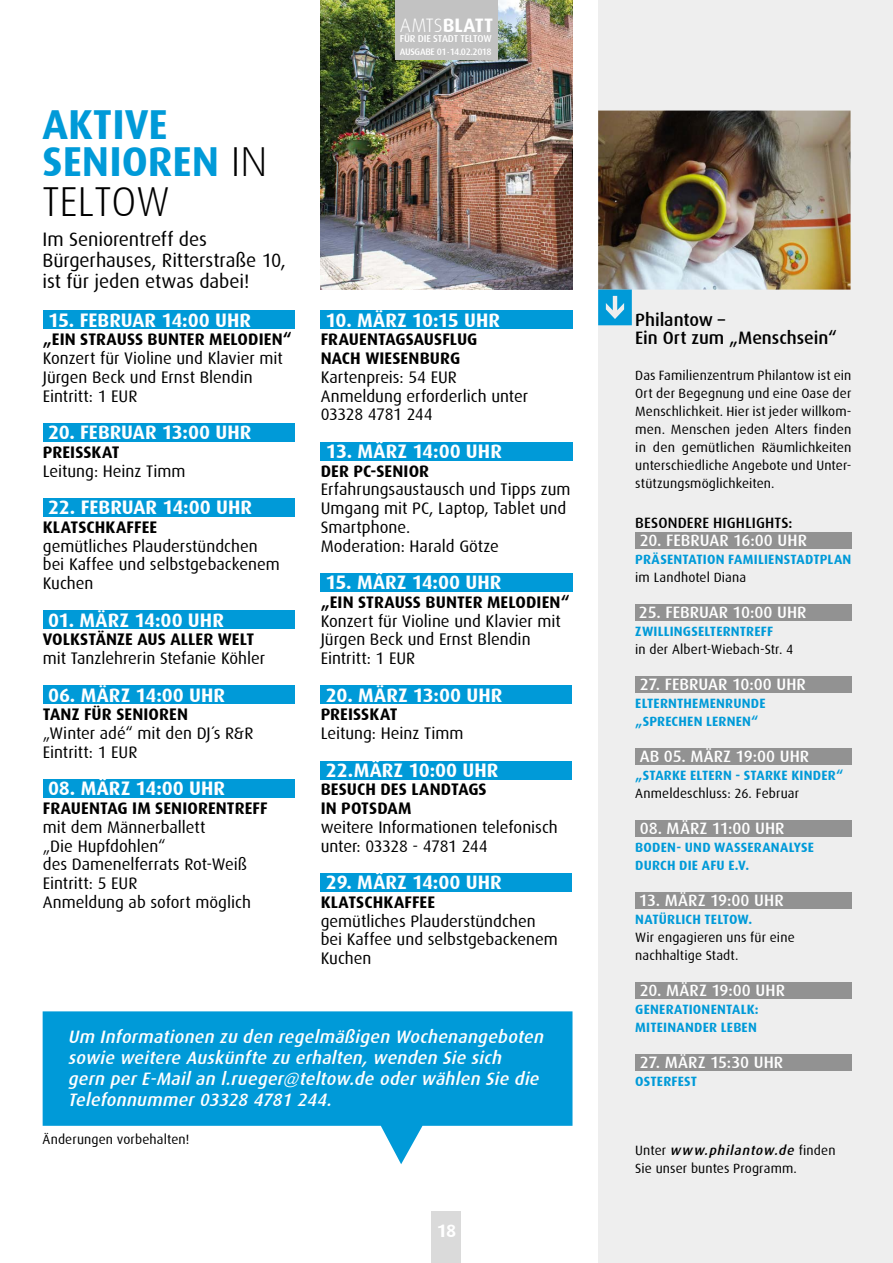
<style>
.page{position:relative;width:893px;height:1263px;background:#fff}
.page>*{position:absolute;margin:0;border:0;box-sizing:border-box;transform-origin:0 0}
.t1{font:700 41.85px/38.8px "Dax";color:#009ad8}
.t2{font:700 19.5px "Dax";letter-spacing:.005em;color:#fff}
.t3{font:19.5px/21px "Dax";letter-spacing:-.005em;color:#000}
.t4{font:italic 500 18px/21px "Dax";color:#fff}
.t5{font:500 18px/18px "Dax";color:#000}
.t6{font:700 18px "Dax";color:#fff}
.t7{font:16.8px/18.8px "Dax";color:#000}
.t8{font:700 16.8px/18.8px "Dax";letter-spacing:.005em;color:#000}
.t9{font:500 16.5px "Dax";letter-spacing:.005em;color:#fff}
.t10{font:500 15px "Dax";letter-spacing:.01em;color:#000}
.t11{font:13.5px/18px "Dax";letter-spacing:.01em;color:#000}
.t12{font:700 13.5px/18px "Dax";letter-spacing:.015em;color:#009ad8}
.t13{font:500 10.05px "Dax";letter-spacing:-.02em;color:#fff}
.t14{font:500 9.45px "Dax";letter-spacing:-.03em;color:#fff}
.s1{font-weight:300;color:#000}
.s2{font-weight:300}
.s3{font-weight:700}
.s4{font-weight:500;font-style:italic}
</style>
<div class="page">
<div style="left:598px;top:0;width:295px;height:1263px;background:#eee"></div>
<div style="left:43px;top:685px;width:252px;height:18px;background:#009ad8"></div>
<div style="left:43px;top:779px;width:252px;height:19px;background:#009ad8"></div>
<img style="left:320px;top:0;width:253px;height:290px">
<div style="left:43px;top:311px;width:252px;height:18px;background:#009ad8"></div>
<div style="left:320px;top:442px;width:253px;height:18px;background:#009ad8"></div>
<div style="left:320px;top:310px;width:253px;height:18px;background:#009ad8"></div>
<div style="left:320px;top:573px;width:253px;height:18px;background:#009ad8"></div>
<div style="left:43px;top:423px;width:252px;height:18px;background:#009ad8"></div>
<div style="left:43px;top:498px;width:252px;height:19px;background:#009ad8"></div>
<div style="left:321px;top:686px;width:251px;height:18px;background:#009ad8"></div>
<div style="left:321px;top:761px;width:251px;height:18px;background:#009ad8"></div>
<div style="left:321px;top:873px;width:251px;height:19px;background:#009ad8"></div>
<div style="left:43px;top:610px;width:252px;height:18px;background:#009ad8"></div>
<img style="left:598px;top:111px;width:252px;height:179px">
<div style="left:635px;top:532px;width:216px;height:17px;background:#929292"></div>
<div style="left:635px;top:676px;width:216px;height:16px;background:#929292"></div>
<div style="left:635px;top:748px;width:216px;height:16px;background:#929292"></div>
<div style="left:635px;top:604px;width:216px;height:17px;background:#929292"></div>
<div style="left:635px;top:820px;width:216px;height:17px;background:#929292"></div>
<div style="left:635px;top:892px;width:216px;height:17px;background:#929292"></div>
<div style="left:635px;top:982px;width:216px;height:16px;background:#929292"></div>
<div style="left:635px;top:1054px;width:216px;height:17px;background:#929292"></div>
<svg style="left:598px;top:290px;width:34px;height:35px"></svg>
<div style="left:432px;top:1212px;width:29px;height:51px;background:#dadada"></div>
<div style="left:395px;top:0;width:102px;height:59px;background:#c2c2c2"></div>
<svg style="left:43px;top:1011px;width:529px;height:153px;fill:#009ad8"></svg>
<h1 class="t1" style="left:43px;top:105px;width:226px">AKTIVE<br>SENIOREN <span class="s1">IN<br>TELTOW</span></h1>
<p class="t3" style="left:43px;top:229px;width:245px">Im Seniorentreff des<br>Bürgerhauses, Ritterstraße 10, ist für jeden etwas dabei!</p>
<p class="t2" style="left:48px;top:309px;width:204px">15. FEBRUAR 14:00 UHR</p>
<p class="t8" style="left:43px;top:330px;width:250px">„EIN STRAUSS BUNTER MELODIEN“</p>
<p class="t7" style="left:43px;top:349px;width:242px">Konzert für Violine und Klavier mit<br>Jürgen Beck und Ernst Blendin<br>Eintritt: 1 EUR</p>
<p class="t2" style="left:48px;top:421px;width:205px">20. FEBRUAR 13:00 UHR</p>
<p class="t8" style="left:43px;top:443px;width:78px">PREISSKAT</p>
<p class="t7" style="left:43px;top:461px;width:144px">Leitung: Heinz Timm</p>
<p class="t2" style="left:48px;top:496px;width:205px">22. FEBRUAR 14:00 UHR</p>
<p class="t8" style="left:43px;top:518px;width:116px">KLATSCHKAFFEE</p>
<p class="t7" style="left:43px;top:536px;width:238px">gemütliches Plauderstündchen bei Kaffee und selbstgebackenem<br>Kuchen</p>
<p class="t2" style="left:48px;top:609px;width:177px">01. MÄRZ 14:00 UHR</p>
<p class="t8" style="left:43px;top:630px;width:213px">VOLKSTÄNZE AUS ALLER WELT</p>
<p class="t7" style="left:43px;top:649px;width:224px">mit Tanzlehrerin Stefanie Köhler</p>
<p class="t2" style="left:48px;top:684px;width:179px">06. MÄRZ 14:00 UHR</p>
<p class="t8" style="left:43px;top:705px;width:147px">TANZ FÜR SENIOREN</p>
<p class="t7" style="left:43px;top:724px;width:212px">„Winter adé“ mit den DJ´s R&amp;R<br>Eintritt: 1 EUR</p>
<p class="t2" style="left:48px;top:777px;width:179px">08. MÄRZ 14:00 UHR</p>
<p class="t8" style="left:43px;top:799px;width:226px">FRAUENTAG IM SENIORENTREFF</p>
<p class="t7" style="left:43px;top:818px;width:210px">mit dem Männerballett<br>„Die Hupfdohlen“<br>des Damenelferrats Rot-Weiß<br>Eintritt: 5 EUR<br>Anmeldung ab sofort möglich</p>
<p class="t2" style="left:400px;top:14px;width:95px"><span class="s2">AMTS</span>BLATT</p>
<p class="t13" style="left:400px;top:33px;width:93px">FÜR DIE STADT TELTOW</p>
<p class="t14" style="left:400px;top:46px;width:93px">AUSGABE 01 <span class="s3">˙</span>14.02.2018</p>
<p class="t2" style="left:325px;top:309px;width:176px">10. MÄRZ 10:15 UHR</p>
<p class="t8" style="left:321px;top:330px;width:158px">FRAUENTAGSAUSFLUG<br>NACH WIESENBURG</p>
<p class="t7" style="left:321px;top:368px;width:209px">Kartenpreis: 54 EUR<br>Anmeldung erforderlich unter<br>03328 4781 244</p>
<p class="t2" style="left:326px;top:440px;width:177px">13. MÄRZ 14:00 UHR</p>
<p class="t8" style="left:321px;top:461px;width:110px">DER PC-SENIOR</p>
<p class="t7" style="left:321px;top:480px;width:251px">Erfahrungsaustausch und Tipps zum<br>Umgang mit PC, Laptop, Tablet und<br>Smartphone.<br>Moderation: Harald Götze</p>
<p class="t2" style="left:325px;top:571px;width:178px">15. MÄRZ 14:00 UHR</p>
<p class="t8" style="left:321px;top:593px;width:250px">„EIN STRAUSS BUNTER MELODIEN“</p>
<p class="t7" style="left:321px;top:611px;width:242px">Konzert für Violine und Klavier mit<br>Jürgen Beck und Ernst Blendin<br>Eintritt: 1 EUR</p>
<p class="t2" style="left:326px;top:684px;width:178px">20. MÄRZ 13:00 UHR</p>
<p class="t8" style="left:321px;top:705px;width:78px">PREISSKAT</p>
<p class="t7" style="left:321px;top:724px;width:144px">Leitung: Heinz Timm</p>
<p class="t2" style="left:326px;top:759px;width:174px">22.MÄRZ 10:00 UHR</p>
<p class="t8" style="left:321px;top:780px;width:168px">BESUCH DES LANDTAGS<br>IN POTSDAM</p>
<p class="t7" style="left:321px;top:818px;width:239px">weitere Informationen telefonisch unter: 03328 - 4781 244</p>
<p class="t2" style="left:326px;top:871px;width:177px">29. MÄRZ 14:00 UHR</p>
<p class="t8" style="left:321px;top:893px;width:116px">KLATSCHKAFFEE</p>
<p class="t7" style="left:321px;top:911px;width:238px">gemütliches Plauderstündchen bei Kaffee und selbstgebackenem<br>Kuchen</p>
<p class="t4" style="left:68px;top:1027px;width:481px">Um Informationen zu den regelmäßigen Wochenangeboten sowie weitere Auskünfte zu erhalten, wenden Sie sich gern per E-Mail an l.rueger@teltow.de oder wählen Sie die Telefonnummer 03328 4781 244.</p>
<p class="t11" style="left:43px;top:1130px;width:148px">Änderungen vorbehalten!</p>
<p class="t6" style="left:437px;top:1220px;width:21px">18</p>
<p class="t5" style="left:635px;top:310px;width:203px">Philantow –<br>Ein Ort zum „Menschsein“</p>
<p class="t11" style="left:635px;top:366px;width:218px;text-align:justify">Das Familienzentrum Philantow ist ein Ort der Begegnung und eine Oase der Menschlichkeit. Hier ist jeder willkom&shy;men. Menschen jeden Alters finden in den gemütlichen Räumlichkeiten unterschiedliche Angebote und Unter&shy;stützungsmöglichkeiten.</p>
<p class="t10" style="left:635px;top:514px;width:159px">BESONDERE HIGHLIGHTS:</p>
<p class="t9" style="left:640px;top:531px;width:169px">20. FEBRUAR 16:00 UHR</p>
<p class="t12" style="left:635px;top:550px;width:218px">PRÄSENTATION FAMILIENSTADTPLAN</p>
<p class="t11" style="left:635px;top:568px;width:112px">im Landhotel Diana</p>
<p class="t9" style="left:639px;top:603px;width:169px">25. FEBRUAR 10:00 UHR</p>
<p class="t12" style="left:635px;top:622px;width:139px">ZWILLINGSELTERNTREFF</p>
<p class="t11" style="left:635px;top:640px;width:160px">in der Albert-Wiebach-Str. 4</p>
<p class="t9" style="left:640px;top:675px;width:168px">27. FEBRUAR 10:00 UHR</p>
<p class="t12" style="left:635px;top:694px;width:132px">ELTERNTHEMENRUNDE „SPRECHEN LERNEN“</p>
<p class="t9" style="left:640px;top:747px;width:171px">AB 05. MÄRZ 19:00 UHR</p>
<p class="t12" style="left:635px;top:766px;width:209px">„STARKE ELTERN - STARKE KINDER“</p>
<p class="t11" style="left:635px;top:784px;width:165px">Anmeldeschluss: 26. Februar</p>
<p class="t9" style="left:640px;top:819px;width:146px">08. MÄRZ 11:00 UHR</p>
<p class="t12" style="left:635px;top:838px;width:180px">BODEN- UND WASSERANALYSE<br>DURCH DIE AFU E.V.</p>
<p class="t9" style="left:639px;top:891px;width:146px">13. MÄRZ 19:00 UHR</p>
<p class="t12" style="left:635px;top:910px;width:119px">NATÜRLICH TELTOW.</p>
<p class="t11" style="left:635px;top:928px;width:161px">Wir engagieren uns für eine nachhaltige Stadt.</p>
<p class="t9" style="left:640px;top:981px;width:147px">20. MÄRZ 19:00 UHR</p>
<p class="t12" style="left:635px;top:1000px;width:125px">GENERATIONENTALK:<br>MITEINANDER LEBEN</p>
<p class="t9" style="left:640px;top:1053px;width:145px">27. MÄRZ 15:30 UHR</p>
<p class="t12" style="left:635px;top:1072px;width:63px">OSTERFEST</p>
<p class="t11" style="left:635px;top:1141px;width:202px">U n te r <span class="s4">www.philantow.de</span> f i n d e n<br>Sie unser buntes Programm.</p>
</div>
